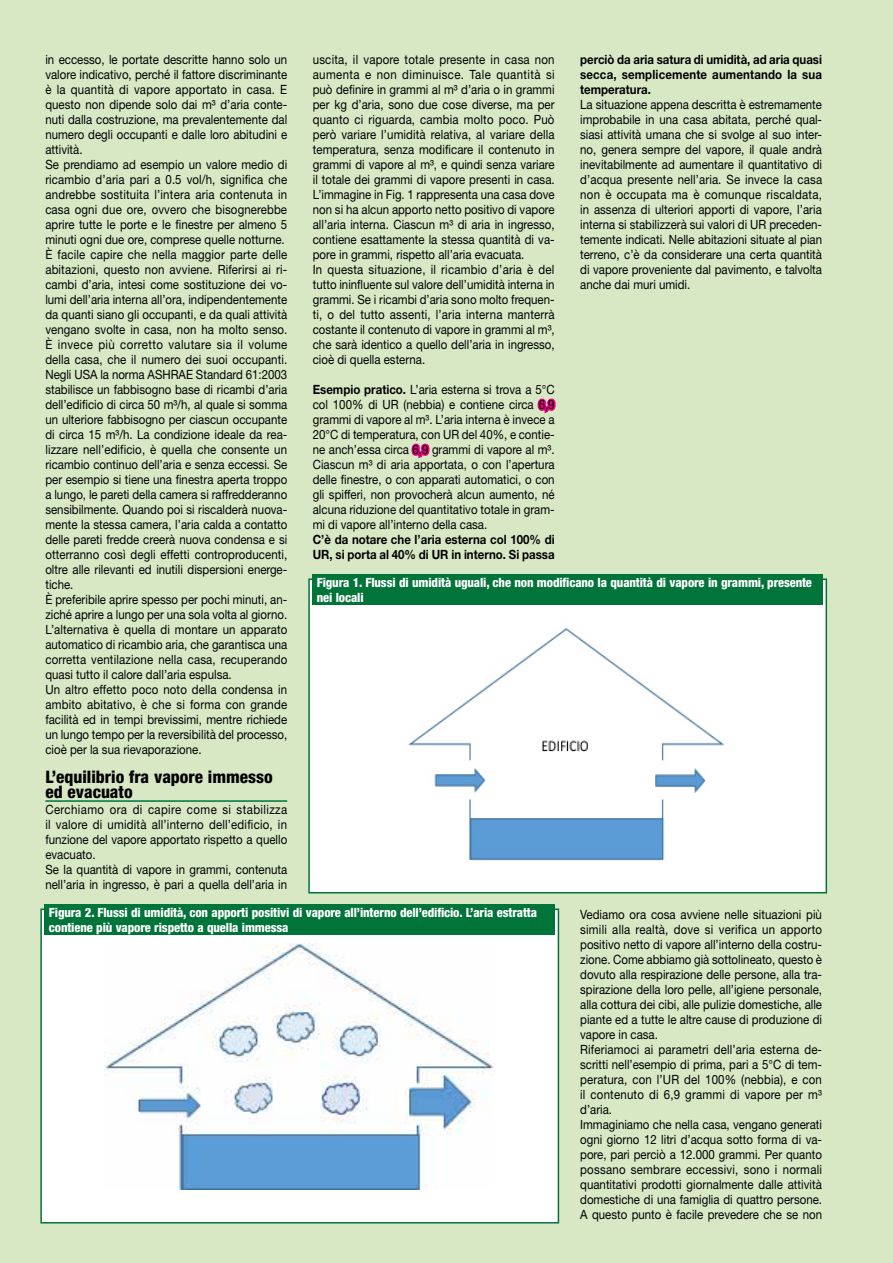
<style>
.page{position:relative;width:893px;height:1263px;background:#d8e8c5}
.page>*{position:absolute;margin:0;border:0;box-sizing:border-box;transform-origin:0 0}
.t1{font:800 condensed 17.25px/15px "Helvetica Neue";color:#000}
.t2{font:12.75px/15px "Helvetica Neue";color:#000;scale:.9 1}
.t3{font:800 condensed 12.75px/15px "Helvetica Neue";letter-spacing:-.01em;color:#fff}
.t4{font:700 12.75px/15px "Helvetica Neue";color:#000;scale:.9 1}
.s1{font-weight:700}
</style>
<div class="page">
<hr style="left:45px;top:800px;width:242px;height:2px;background:#007439">
<svg style="left:537px;top:398px;width:19px;height:16px"></svg>
<svg style="left:411px;top:443px;width:19px;height:16px"></svg>
<div style="left:41px;top:909px;width:517px;height:314px;background:#fff"></div>
<img style="left:105px;top:943px;width:390px;height:246px">
<div style="left:40px;top:908px;width:519px;height:315px;border:2px solid #007439"></div>
<div style="left:309px;top:579px;width:517px;height:314px;background:#fff"></div>
<img style="left:408px;top:628px;width:317px;height:233px">
<div style="left:308px;top:578px;width:519px;height:315px;border:2px solid #007439"></div>
<div style="left:45px;top:904px;width:510px;height:30px;background:#007439"></div>
<div style="left:313px;top:574px;width:510px;height:30px;background:#007439"></div>
<p class="t2" style="left:45px;top:52px;width:270px">in eccesso, le portate descritte hanno solo un valore indicativo, perché il fattore discriminante è la quantità di vapore apportato in casa. E questo non dipende solo dai m³ d’aria conte&shy;nuti dalla costruzione, ma prevalentemente dal numero degli occupanti e dalle loro abitudini e attività.<br>Se prendiamo ad esempio un valore medio di ricambio d’aria pari a 0.5 vol/h, significa che andrebbe sostituita l’intera aria contenuta in casa ogni due ore, ovvero che bisognerebbe aprire tutte le porte e le finestre per almeno 5 minuti ogni due ore, comprese quelle notturne.<br>È facile capire che nella maggior parte delle abitazioni, questo non avviene. Riferirsi ai ri&shy;cambi d’aria, intesi come sostituzione dei vo&shy;lumi dell’aria interna all’ora, indipendentemente da quanti siano gli occupanti, e da quali attività vengano svolte in casa, non ha molto senso.<br>È invece più corretto valutare sia il volume della casa, che il numero dei suoi occupanti.<br>Negli USA la norma ASHRAE Standard 61:2003 stabilisce un fabbisogno base di ricambi d’aria dell’edificio di circa 50 m³/h, al quale si somma un ulteriore fabbisogno per ciascun occupante di circa 15 m³/h. La condizione ideale da rea&shy;lizzare nell’edificio, è quella che consente un ricambio continuo dell’aria e senza eccessi. Se per esempio si tiene una finestra aperta troppo a lungo, le pareti della camera si raffredderanno sensibilmente. Quando poi si riscalderà nuova&shy;mente la stessa camera, l’aria calda a contatto delle pareti fredde creerà nuova condensa e si otterranno così degli effetti controproducenti, oltre alle rilevanti ed inutili dispersioni energe&shy;tiche.<br>È preferibile aprire spesso per pochi minuti, an&shy;ziché aprire a lungo per una sola volta al giorno.<br>L’alternativa è quella di montare un apparato automatico di ricambio aria, che garantisca una corretta ventilazione nella casa, recuperando quasi tutto il calore dall’aria espulsa.<br>Un altro effetto poco noto della condensa in ambito abitativo, è che si forma con grande facilità ed in tempi brevissimi, mentre richiede un lungo tempo per la reversibilità del processo, cioè per la sua rievaporazione.</p>
<h1 class="t1" style="left:45px;top:769px;width:229px">L’equilibrio fra vapore immesso ed evacuato</h1>
<p class="t2" style="left:45px;top:802px;width:270px">Cerchiamo ora di capire come si stabilizza il valore di umidità all’interno dell’edificio, in funzione del vapore apportato rispetto a quello evacuato.<br>Se la quantità di vapore in grammi, contenuta nell’aria in ingresso, è pari a quella dell’aria in</p>
<p class="t2" style="left:313px;top:52px;width:270px">uscita, il vapore totale presente in casa non aumenta e non diminuisce. Tale quantità si può definire in grammi al m³ d’aria o in grammi per kg d’aria, sono due cose diverse, ma per quanto ci riguarda, cambia molto poco. Può però variare l’umidità relativa, al variare della temperatura, senza modificare il contenuto in grammi di vapore al m³, e quindi senza variare il totale dei grammi di vapore presenti in casa.<br>L’immagine in Fig. 1 rappresenta una casa dove non si ha alcun apporto netto positivo di vapore all’aria interna. Ciascun m³ di aria in ingresso, contiene esattamente la stessa quantità di va&shy;pore in grammi, rispetto all’aria evacuata.<br>In questa situazione, il ricambio d’aria è del tutto ininfluente sul valore dell’umidità interna in grammi. Se i ricambi d’aria sono molto frequen&shy;ti, o del tutto assenti, l’aria interna manterrà costante il contenuto di vapore in grammi al m³, che sarà identico a quello dell’aria in ingresso, cioè di quella esterna.</p>
<p class="t2" style="left:313px;top:382px;width:270px;text-align:justify"><span class="s1">Esempio pratico.</span> L’aria esterna si trova a 5°C col 100% di UR (nebbia) e contiene circa 6,9 grammi di vapore al m³. L’aria interna è invece a 20°C di temperatura, con UR del 40%, e contie&shy;ne anch’essa circa 6,9 grammi di vapore al m³.<br>Ciascun m³ di aria apportata, o con l’apertura delle finestre, o con apparati automatici, o con gli spifferi, non provocherà alcun aumento, né alcuna riduzione del quantitativo totale in gram&shy;mi di vapore all’interno della casa.</p>
<p class="t4" style="left:313px;top:532px;width:270px">C’è da notare che l’aria esterna col 100% di<br>UR, si porta al 40% di UR in interno. Si passa</p>
<p class="t4" style="left:580px;top:52px;width:270px;text-align:justify">perciò da aria satura di umidità, ad aria quasi secca, semplicemente aumentando la sua temperatura.</p>
<p class="t2" style="left:580px;top:97px;width:270px;text-align:justify">La situazione appena descritta è estremamente improbabile in una casa abitata, perché qual&shy;siasi attività umana che si svolge al suo inter&shy;no, genera sempre del vapore, il quale andrà inevitabilmente ad aumentare il quantitativo di d’acqua presente nell’aria. Se invece la casa non è occupata ma è comunque riscaldata, in assenza di ulteriori apporti di vapore, l’aria interna si stabilizzerà sui valori di UR preceden&shy;temente indicati. Nelle abitazioni situate al pian terreno, c’è da considerare una certa quantità di vapore proveniente dal pavimento, e talvolta anche dai muri umidi.</p>
<p class="t3" style="left:317px;top:575px;width:497px">Figura 1. Flussi di umidità uguali, che non modificano la quantità di vapore in grammi, presente nei locali</p>
<p class="t3" style="left:49px;top:905px;width:490px">Figura 2. Flussi di umidità, con apporti positivi di vapore all’interno dell’edificio. L’aria estratta contiene più vapore rispetto a quella immessa</p>
<p class="t2" style="left:580px;top:907px;width:270px">Vediamo ora cosa avviene nelle situazioni più simili alla realtà, dove si verifica un apporto positivo netto di vapore all’interno della costru&shy;zione. Come abbiamo già sottolineato, questo è dovuto alla respirazione delle persone, alla tra&shy;spirazione della loro pelle, all’igiene personale, alla cottura dei cibi, alle pulizie domestiche, alle piante ed a tutte le altre cause di produzione di vapore in casa.<br>Riferiamoci ai parametri dell’aria esterna de&shy;scritti nell’esempio di prima, pari a 5°C di tem&shy;peratura, con l’UR del 100% (nebbia), e con il contenuto di 6,9 grammi di vapore per m³ d’aria.<br>Immaginiamo che nella casa, vengano generati ogni giorno 12 litri d’acqua sotto forma di va&shy;pore, pari perciò a 12.000 grammi. Per quanto possano sembrare eccessivi, sono i normali quantitativi prodotti giornalmente dalle attività domestiche di una famiglia di quattro persone.<br>A questo punto è facile prevedere che se non</p>
</div>
